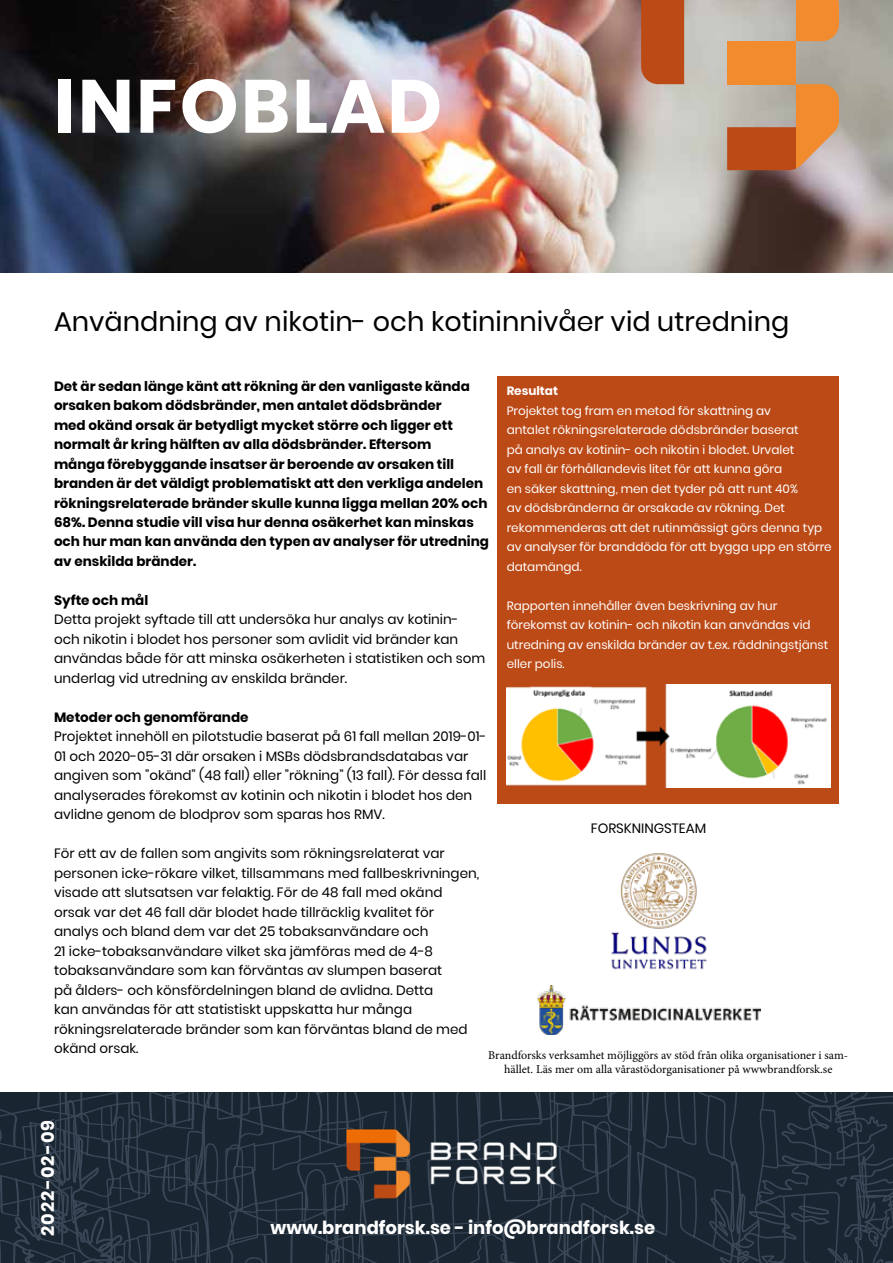
<style>
.page{position:relative;width:893px;height:1263px;background:#fff}
.page>*{position:absolute;margin:0;border:0;box-sizing:border-box;transform-origin:0 0}
.t1{font:700 75px "Poppins";letter-spacing:.03em;color:#fff}
.t2{font:27px "Poppins";color:#000}
.t3{font:700 18px "Poppins";color:#fff}
.t4{font:13.5px/19.5px "Poppins";color:#000}
.t5{font:700 13.5px/19.5px "Poppins";color:#000}
.t6{font:12px/19.5px "Poppins";color:#fff}
.t7{font:12px/14.4px "Minion Pro";color:#000;text-align:center}
.t8{font:700 12px "Poppins";color:#fff}
</style>
<div class="page">
<img style="left:0;top:0;width:893px;height:273px">
<div style="left:497px;top:376px;width:342px;height:428px;background:#bc4a17"></div>
<svg style="left:0;top:1093px;width:893px;height:170px;background:#1f2b37"></svg>
<div style="left:641px;top:0;width:43px;height:84px;background:#bc4a17"></div>
<svg style="left:727px;top:84px;width:112px;height:86px;background:#cb885c"></svg>
<div style="left:796px;top:0;width:43px;height:41px;background:#f28b2d"></div>
<div style="left:727px;top:41px;width:69px;height:43px;background:#f28b2d"></div>
<img style="left:321px;top:1106px;width:262px;height:116px">
<img style="left:611px;top:853px;width:96px;height:117px">
<img style="left:538px;top:985px;width:222px;height:49px">
<img style="left:506px;top:684px;width:324px;height:103px">
<h1 class="t1" style="left:54px;top:63px;width:390px">INFOBLAD</h1>
<h2 class="t2" style="left:54px;top:306px;width:737px">Användning av nikotin- och kotininnivåer vid utredning</h2>
<p class="t5" style="left:54px;top:376px;width:437px">Det är sedan länge känt att rökning är den vanligaste kända orsaken bakom dödsbränder, men antalet dödsbränder<br>med okänd orsak är betydligt mycket större och ligger ett normalt år kring hälften av alla dödsbränder. Eftersom<br>många förebyggande insatser är beroende av orsaken till branden är det väldigt problematiskt att den verkliga andelen rökningsrelaterade bränder skulle kunna ligga mellan 20% och 68%. Denna studie vill visa hur denna osäkerhet kan minskas och hur man kan använda den typen av analyser för utredning av enskilda bränder.</p>
<p class="t5" style="left:54px;top:591px;width:96px">Syfte och mål</p>
<p class="t4" style="left:54px;top:610px;width:433px">Detta projekt syftade till att undersöka hur analys av kotinin&shy;och nikotin i blodet hos personer som avlidit vid bränder kan användas både för att minska osäkerheten i statistiken och som underlag vid utredning av enskilda bränder.</p>
<p class="t5" style="left:54px;top:707px;width:196px">Metoder och genomförande</p>
<p class="t4" style="left:54px;top:727px;width:434px">Projektet innehöll en pilotstudie baserat på 61 fall mellan 2019-01- 01 och 2020-05-31 där orsaken i MSBs dödsbrandsdatabas var angiven som ”okänd” (48 fall) eller ”rökning” (13 fall). För dessa fall analyserades förekomst av kotinin och nikotin i blodet hos den avlidne genom de blodprov som sparas hos RMV.</p>
<p class="t4" style="left:54px;top:844px;width:427px">För ett av de fallen som angivits som rökningsrelaterat var personen icke-rökare vilket, tillsammans med fallbeskrivningen, visade att slutsatsen var felaktig. För de 48 fall med okänd orsak var det 46 fall där blodet hade tillräcklig kvalitet för analys och bland dem var det 25 tobaksanvändare och<br>21 icke-tobaksanvändare vilket ska jämföras med de 4-8 tobaksanvändare som kan förväntas av slumpen baserat<br>på ålders- och könsfördelningen bland de avlidna. Detta<br>kan användas för att statistiskt uppskatta hur många rökningsrelaterade bränder som kan förväntas bland de med okänd orsak.</p>
<p class="t8" style="left:507px;top:384px;width:53px">Resultat</p>
<p class="t6" style="left:507px;top:401px;width:327px">Projektet tog fram en metod för skattning av<br>antalet rökningsrelaterade dödsbränder baserat<br>på analys av kotinin- och nikotin i blodet. Urvalet<br>av fall är förhållandevis litet för att kunna göra<br>en säker skattning, men det tyder på att runt 40%<br>av dödsbränderna är orsakade av rökning. Det rekommenderas att det rutinmässigt görs denna typ av analyser för branddöda för att bygga upp en större datamängd.</p>
<p class="t6" style="left:507px;top:596px;width:323px">Rapporten innehåller även beskrivning av hur förekomst av kotinin- och nikotin kan användas vid utredning av enskilda bränder av t.ex. räddningstjänst eller polis.</p>
<p class="t4" style="left:591px;top:819px;width:117px">FORSKNINGSTEAM</p>
<p class="t7" style="left:488px;top:1048px;width:361px">Brandforsks verksamhet möjliggörs av stöd från olika organisationer i sam&shy;hället. Läs mer om alla vårastödorganisationer på wwwbrandforsk.se</p>
<h3 class="t3" style="left:37px;top:1236px;width:118px;rotate:-90deg">2022-02-09</h3>
<h3 class="t3" style="left:271px;top:1217px;width:386px">www.brandforsk.se - info@brandforsk.se</h3>
</div>
